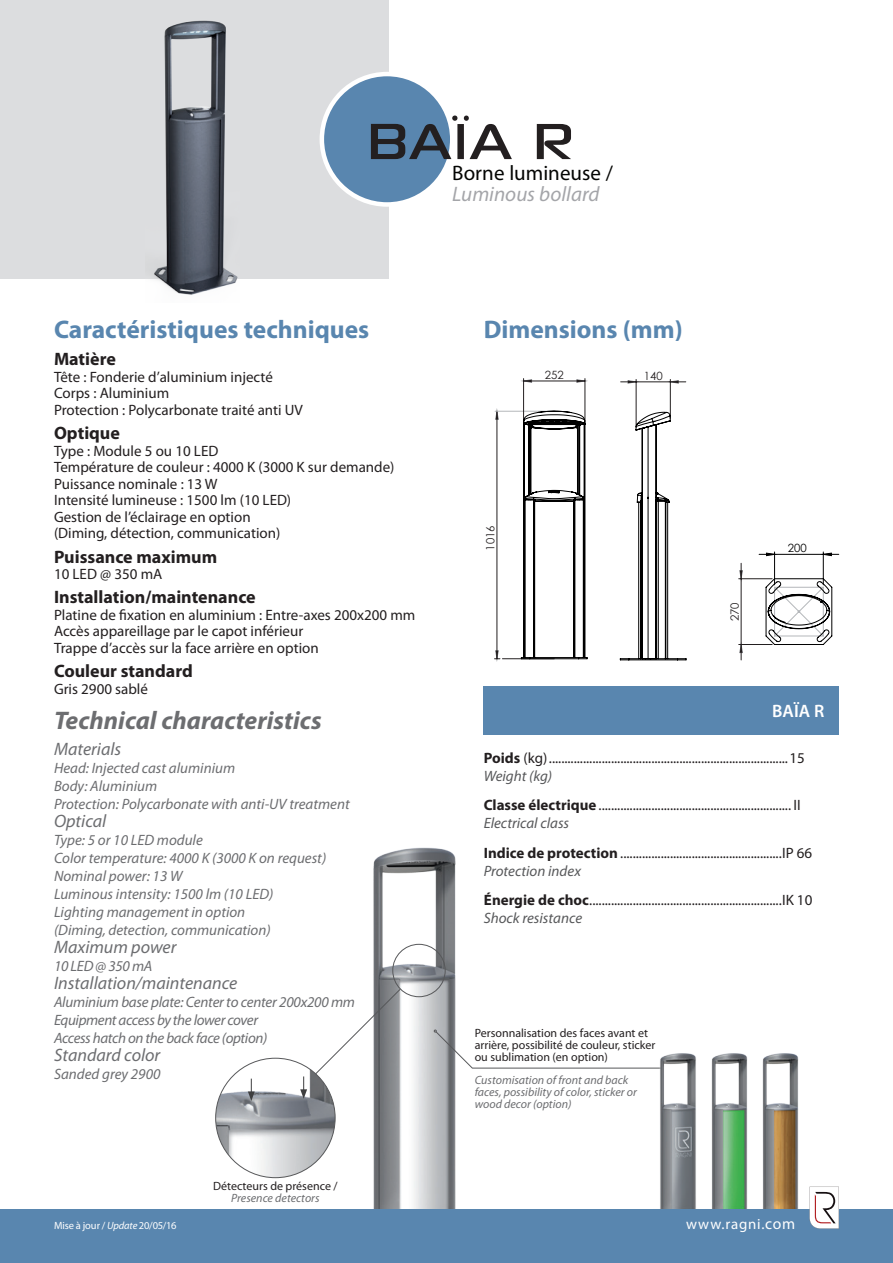
<style>
.page{position:relative;width:893px;height:1263px;background:#fff}
.page>*{position:absolute;margin:0;border:0;box-sizing:border-box;transform-origin:0 0}
.t1{font:72px "Sony Sketch EF";color:#231f20}
.t2{font:700 25.5px "Myriad Pro";color:#5986af}
.t3{font:italic 700 25.5px "Myriad Pro";color:#6c6d70}
.t4{font:21px "Myriad Pro";letter-spacing:.005em;color:#040503}
.t5{font:italic 21px "Myriad Pro";color:#a4a5a9}
.t6{font:700 18px "Myriad Pro";color:#231f20}
.t7{font:italic 18px "Myriad Pro";color:#6c6d70}
.t8{font:600 18px "Myriad Pro";color:#fff}
.t9{font:15px/16.5px "Myriad Pro";color:#231f20}
.t10{font:italic 15px/18px "Myriad Pro";color:#6c6d70}
.t11{font:italic 15px/18px "Myriad Pro";letter-spacing:-.025em;color:#6c6d70}
.t12{font:italic 15px "Myriad Pro";letter-spacing:-.02em;color:#6c6d70}
.t13{font:14.85px "Myriad Pro";letter-spacing:.05em;color:#fff}
.t14{font:12px/12px "Myriad Pro";color:#231f20}
.t15{font:italic 12px/12px "Myriad Pro";color:#6c6d70}
.t16{font:11.4px "Century Gothic";color:#231f20}
.t17{font:11.4px "Century Gothic";color:#000}
.t18{font:10.5px "Myriad Pro";letter-spacing:-.01em;color:#fff}
.s1{font-weight:700}
.s2{font-style:italic;color:#57585a}
.s3{font-style:italic}
.s4{font-size:15.6px}
</style>
<div class="page">
<div style="left:0;top:0;width:388px;height:279px;background:#dcdddf"></div>
<div style="left:322px;top:74px;width:130px;height:130px;background:#5986af;border-radius:50%"></div>
<div style="left:320px;top:72px;width:134px;height:135px;border:4px solid #fff;border-radius:50%"></div>
<div style="left:484px;top:686px;width:355px;height:49px;background:#5986af"></div>
<svg style="left:494px;top:379px;width:94px;height:280px"></svg>
<hr style="left:670px;top:379px;width:1px;height:39px;background:#231f20">
<hr style="left:636px;top:379px;width:1px;height:49px;background:#231f20">
<svg style="left:621px;top:380px;width:65px;height:4px"></svg>
<svg style="left:620px;top:412px;width:67px;height:248px"></svg>
<hr style="left:823px;top:552px;width:1px;height:33px;background:#000">
<hr style="left:774px;top:552px;width:1px;height:33px;background:#000">
<hr style="left:739px;top:644px;width:33px;height:1px;background:#231f20">
<hr style="left:739px;top:578px;width:33px;height:1px;background:#231f20">
<svg style="left:759px;top:553px;width:80px;height:3px"></svg>
<svg style="left:739px;top:563px;width:4px;height:97px"></svg>
<svg style="left:765px;top:578px;width:68px;height:67px"></svg>
<img style="left:332px;top:847px;width:157px;height:362px">
<img style="left:216px;top:1058px;width:119px;height:120px;border-radius:60px">
<div style="left:392px;top:944px;width:53px;height:53px;border:1px solid #57585a;border-radius:50%"></div>
<svg style="left:315px;top:988px;width:86px;height:86px"></svg>
<svg style="left:248px;top:1078px;width:7px;height:23px"></svg>
<svg style="left:300px;top:1076px;width:7px;height:23px"></svg>
<svg style="left:434px;top:1030px;width:209px;height:38px"></svg>
<img style="left:154px;top:20px;width:84px;height:275px">
<img style="left:762px;top:1053px;width:51px;height:156px">
<img style="left:711px;top:1053px;width:37px;height:156px">
<img style="left:643px;top:1053px;width:53px;height:156px">
<div style="left:0;top:1209px;width:893px;height:54px;background:#5986af"></div>
<svg style="left:809px;top:1187px;width:30px;height:42px"></svg>
<h1 class="t1" style="left:367px;top:101px;width:208px">BAÏA R</h1>
<h3 class="t4" style="left:452px;top:160px;width:162px">Borne lumineuse /</h3>
<h3 class="t5" style="left:452px;top:181px;width:149px">Luminous bollard</h3>
<h2 class="t2" style="left:54px;top:313px;width:317px">Caractéristiques techniques</h2>
<p class="t6" style="left:54px;top:347px;width:63px">Matière</p>
<p class="t9" style="left:54px;top:368px;width:250px">Tête : Fonderie d’aluminium injecté<br>Corps : Aluminium<br>Protection : Polycarbonate traité anti UV</p>
<p class="t6" style="left:54px;top:421px;width:67px">Optique</p>
<p class="t9" style="left:54px;top:442px;width:342px">Type : Module 5 ou 10 LED<br>Température de couleur : 4000 K (3000 K sur demande)<br>Puissance nominale : 13 W<br>Intensité lumineuse : 1500 lm (10 LED)<br>Gestion de l’éclairage en option<br>(Diming, détection, communication)</p>
<p class="t6" style="left:54px;top:545px;width:165px">Puissance maximum</p>
<p class="t9" style="left:54px;top:566px;width:110px">10 LED @ 350 mA</p>
<p class="t6" style="left:54px;top:585px;width:203px">Installation/maintenance</p>
<p class="t9" style="left:54px;top:606px;width:363px">Platine de fixation en aluminium : Entre-axes 200x200 mm<br>Accès appareillage par le capot inférieur<br>Trappe d’accès sur la face arrière en option</p>
<p class="t6" style="left:54px;top:659px;width:140px">Couleur standard</p>
<p class="t9" style="left:54px;top:680px;width:96px">Gris 2900 sablé</p>
<h2 class="t2" style="left:484px;top:313px;width:200px">Dimensions (mm)</h2>
<p class="t16" style="left:545px;top:366px;width:20px">252</p>
<p class="t16" style="left:482px;top:551px;width:27px;rotate:-90deg">1016</p>
<p class="t16" style="left:644px;top:367px;width:20px">140</p>
<p class="t16" style="left:727px;top:621px;width:20px;rotate:-90deg">270</p>
<p class="t17" style="left:788px;top:540px;width:20px">200</p>
<h2 class="t3" style="left:54px;top:704px;width:269px">Technical characteristics</h2>
<p class="t7" style="left:54px;top:738px;width:69px">Materials</p>
<p class="t10" style="left:54px;top:758px;width:297px">Head: Injected cast aluminium<br>Body: Aluminium<br>Protection: Polycarbonate with anti-UV treatment</p>
<p class="t7" style="left:54px;top:810px;width:54px">Optical</p>
<p class="t10" style="left:54px;top:830px;width:274px">Type: 5 or 10 LED module<br>Color temperature: 4000 K (3000 K on request)<br>Nominal power: 13 W<br>Luminous intensity: 1500 lm (10 LED)<br>Lighting management in option<br>(Diming, detection, communication)</p>
<p class="t7" style="left:54px;top:936px;width:124px">Maximum power</p>
<p class="t12" style="left:54px;top:956px;width:100px">10 LED @ 350 mA</p>
<p class="t7" style="left:54px;top:972px;width:185px">Installation/maintenance</p>
<p class="t11" style="left:54px;top:992px;width:303px">Aluminium base plate: Center to center 200x200 mm<br>Equipment access by the lower cover<br>Access hatch on the back face (option)</p>
<p class="t7" style="left:54px;top:1044px;width:108px">Standard color</p>
<p class="t10" style="left:54px;top:1064px;width:108px">Sanded grey 2900</p>
<p class="t14" style="left:213px;top:1179px;width:126px">Détecteurs de présence /</p>
<p class="t15" style="left:231px;top:1191px;width:90px">Presence detectors</p>
<p class="t8" style="left:772px;top:699px;width:53px">BAÏA R</p>
<p class="t9" style="left:484px;top:749px;width:323px;line-height:18px"><span class="s1">Poids</span> (kg).............................................................................15<br><span class="s2">Weight (kg)</span></p>
<p class="t9" style="left:484px;top:796px;width:319px;line-height:18px"><span class="s1">Classe électrique</span> .............................................................. II<br><span class="s2">Electrical class</span></p>
<p class="t9" style="left:484px;top:844px;width:330px;line-height:18px"><span class="s1">Indice de protection</span> ....................................................IP 66<br><span class="s2">Protection index</span></p>
<p class="t9" style="left:484px;top:891px;width:330px;line-height:18px"><span class="s1">Énergie de choc</span>..............................................................IK 10<br><span class="s2">Shock resistance</span></p>
<p class="t14" style="left:475px;top:1026px;width:182px">Personnalisation des faces avant et arrière, possibilité de couleur, sticker ou sublimation (en option)</p>
<p class="t15" style="left:475px;top:1074px;width:164px">Customisation of front and back faces, possibility of color, sticker or wood decor (option)</p>
<p class="t18" style="left:54px;top:1219px;width:124px">Mise à jour / <span class="s3">Update</span> 20/05/16</p>
<p class="t13" style="left:686px;top:1214px;width:111px">www.ragni.<span class="s4">com</span></p>
</div>
